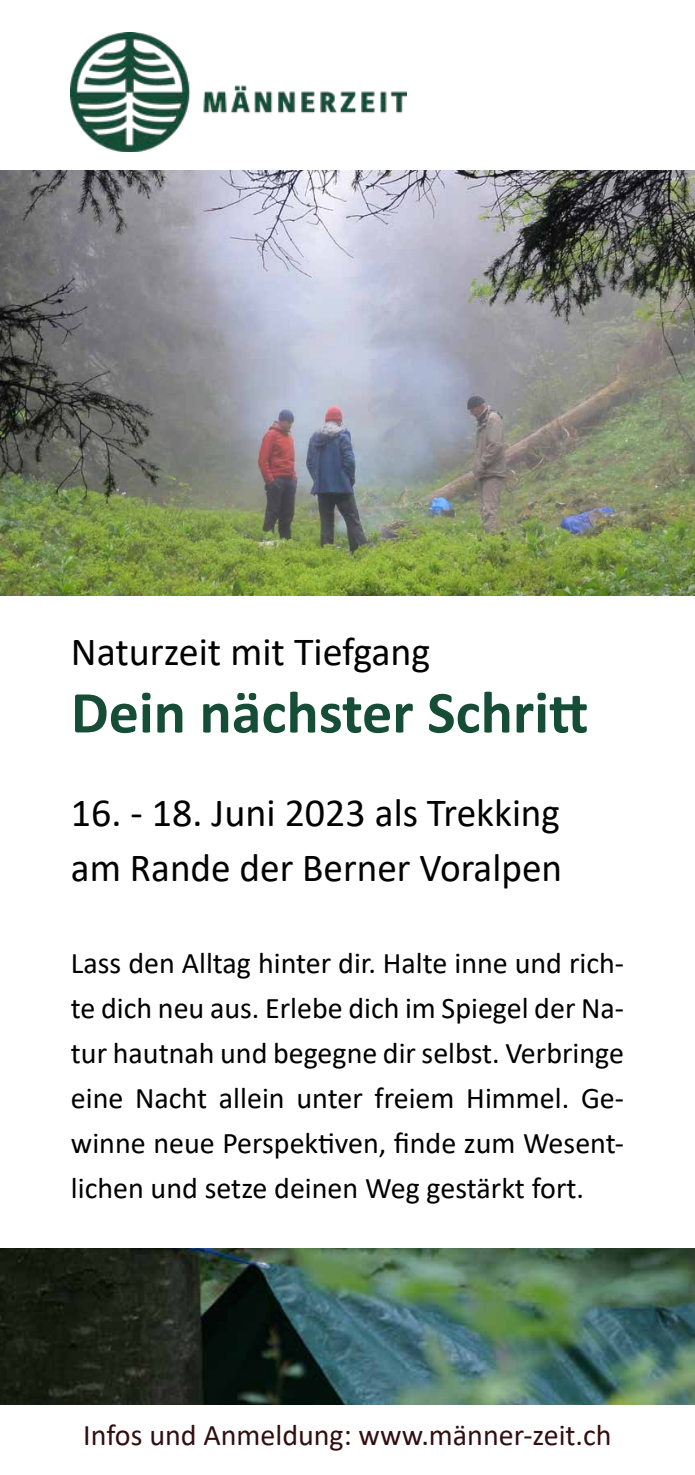
<style>
.page{position:relative;width:695px;height:1475px;background:#fff}
.page>*{position:absolute;margin:0;border:0;box-sizing:border-box;transform-origin:0 0}
.t1{font:700 60px "Calibri";color:#154d37}
.t2{font:40px/55px "Calibri";color:#020203}
.t3{font:30px/45px "Calibri";color:#000;text-align:justify}
.t4{font:30px "Calibri";color:#310e0f}
</style>
<div class="page">
<img style="left:0;top:170px;width:694px;height:425px">
<img style="left:71px;top:33px;width:335px;height:118px">
<img style="left:0;top:1248px;width:694px;height:155px">
<h2 class="t2" style="left:71px;top:623px;width:361px">Naturzeit mit Tiefgang</h2>
<h1 class="t1" style="left:71px;top:670px;width:519px">Dein nächster Schritt</h1>
<h2 class="t2" style="left:71px;top:784px;width:492px">16. - 18. Juni 2023 als Trekking am Rande der Berner Voralpen</h2>
<p class="t3" style="left:71px;top:939px;width:554px">Lass den Alltag hinter dir. Halte inne und rich&shy;te dich neu aus. Erlebe dich im Spiegel der Na&shy;tur hautnah und begegne dir selbst. Verbringe eine Nacht allein unter freiem Himmel. Ge&shy;winne neue Perspektiven, finde zum Wesent&shy;lichen und setze deinen Weg gestärkt fort.</p>
<p class="t4" style="left:83px;top:1413px;width:529px">Infos und Anmeldung: www.männer-zeit.ch</p>
</div>
